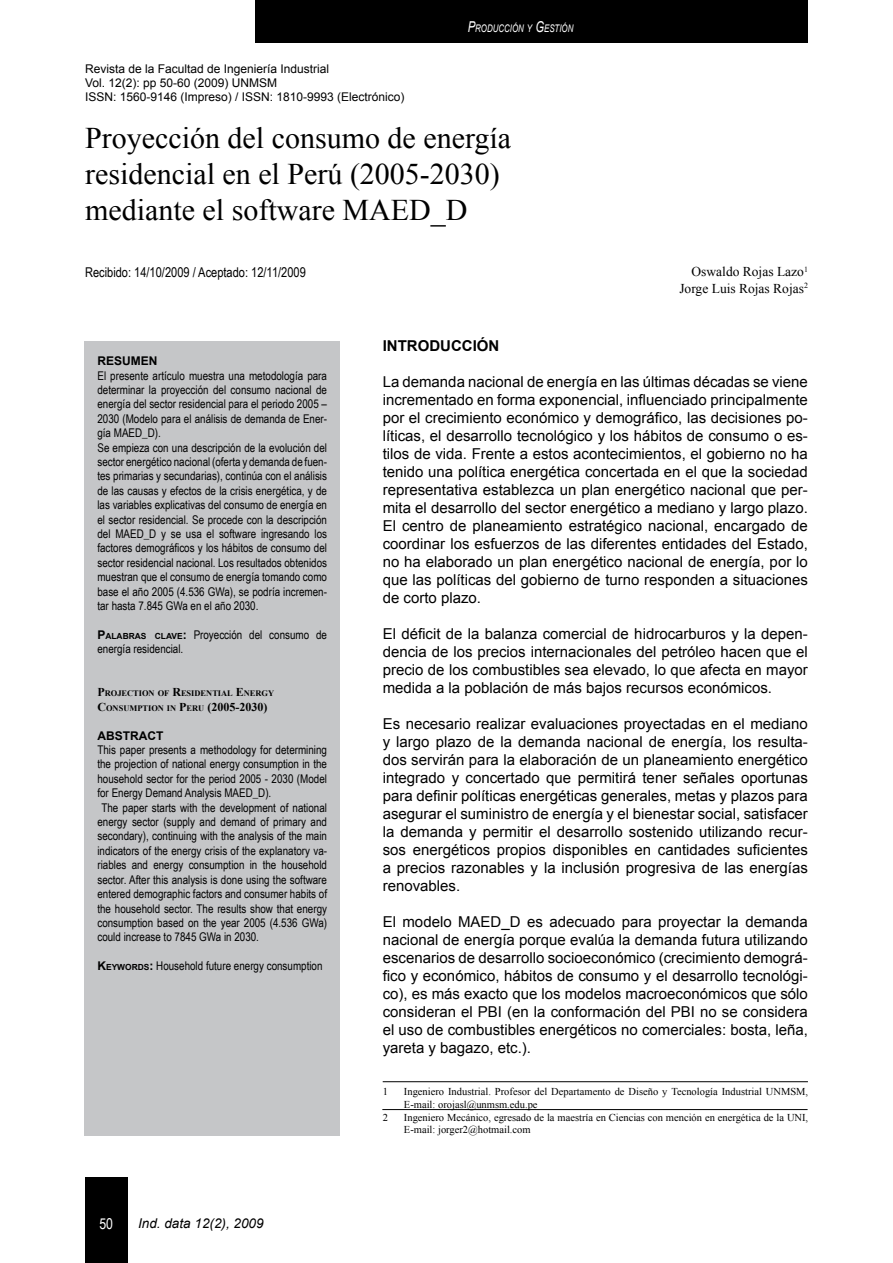
<style>
.page{position:relative;width:893px;height:1263px;background:#fff}
.page>*{position:absolute;margin:0;border:0;box-sizing:border-box;transform-origin:0 0}
.t1{font:30px/36px "Times New Roman";color:#000}
.t2{font:15px/18px "Arial";color:#000;text-align:justify}
.t3{font:700 15px "Arial";color:#000}
.t4{font:15px "Arial Narrow";color:#fff}
.t5{font:13.5px "Arial Narrow";color:#000}
.t6{font:13.5px/16.2px "Times New Roman";color:#000;text-align:right}
.t7{font:italic 13.5px "Arial";color:#000}
.t8{font:12px/14.4px "Arial Narrow";color:#000}
.t9{font:12px/14.4px "Arial";color:#000}
.t10{font:700 12px "Arial";color:#000}
.t11{font:10.5px/12.6px "Times New Roman";color:#000}
.t12{font:italic 10.5px "Arial";color:#fff;scale:.75 1}
.t13{font:700 8.4px/14.4px "Times New Roman";color:#000}
.s1{font-size:15px}
.s2{font-family:"Arial";font-weight:700}
.s3{font-family:"Arial";font-weight:700;font-size:8.4px}
.s4{font-size:12px}
</style>
<div class="page">
<div style="left:85px;top:1178px;width:43px;height:85px;background:#000"></div>
<div style="left:255px;top:0;width:553px;height:43px;background:#000"></div>
<hr style="left:382px;top:1109px;width:426px;height:1px;background:#000">
<div style="left:85px;top:341px;width:255px;height:794px;background:#c5c6c8"></div>
<hr style="left:383px;top:1081px;width:425px;height:1px;background:#000">
<p class="t9" style="left:85px;top:61px;width:321px">Revista de la Facultad de Ingeniería Industrial<br>Vol. 12(2): pp 50-60 (2009) UNMSM<br>ISSN: 1560-9146 (Impreso) / ISSN: 1810-9993 (Electrónico)</p>
<p class="t12" style="left:468px;top:22px;width:142px"><span class="s1">P</span>RODUCCIÓN Y <span class="s1">G</span>ESTIÓN</p>
<h1 class="t1" style="left:85px;top:120px;width:427px">Proyección del consumo de energía residencial en el Perú (2005-2030) mediante el software Maed</h1>
<h1 class="t1" style="left:431px;top:192px;width:31px">_d</h1>
<p class="t5" style="left:85px;top:262px;width:222px">Recibido: 14/10/2009 / Aceptado: 12/11/2009</p>
<p class="t6" style="left:679px;top:264px;width:130px">Oswaldo Rojas Lazo<sup>1<br></sup>Jorge Luis Rojas Rojas<sup>2</sup></p>
<p class="t10" style="left:97px;top:353px;width:61px">RESUMEN</p>
<p class="t8" style="left:97px;top:368px;width:231px">El presente artículo muestra una metodología para determinar la proyección del consumo nacional de energía del sector residencial para el periodo 2005 – 2030 (Modelo para el análisis de demanda de Ener&shy;gía MAED_D).<br>Se empieza con una descripción de la evolución del sector energético nacional (oferta y demanda de fuen&shy;tes primarias y secundarias), continúa con el análisis de las causas y efectos de la crisis energética, y de las variables explicativas del consumo de energía en el sector residencial. Se procede con la descripción del MAED_D y se usa el software ingresando los factores demográficos y los hábitos de consumo del sector residencial nacional. Los resultados obtenidos muestran que el consumo de energía tomando como base el año 2005 (4.536 GWa), se podría incremen&shy;tar hasta 7.845 GWa en el año 2030.</p>
<p class="t8" style="left:97px;top:627px;width:231px"><span class="s2">P</span><span class="s3">ALABRAS CLAVE</span><span class="s2">:</span> Proyección del consumo de energía residencial.</p>
<p class="t13" style="left:97px;top:686px;width:178px"><span class="s4">P</span>ROJECTION OF <span class="s4">R</span>ESIDENTIAL <span class="s4">E</span>NERGY<br><span class="s4">C</span>ONSUMPTION IN <span class="s4">P</span>ERU <span class="s4">(2005-2030)</span></p>
<p class="t10" style="left:97px;top:727px;width:67px">ABSTRACT</p>
<p class="t8" style="left:97px;top:742px;width:231px">This paper presents a methodology for determining</p>
<p class="t8" style="left:97px;top:757px;width:231px">the projection of national energy consumption in the</p>
<p class="t8" style="left:97px;top:771px;width:231px">household sector for the period 2005 - 2030 (Model</p>
<p class="t8" style="left:97px;top:785px;width:175px">for Energy Demand Analysis MAED_D).</p>
<p class="t8" style="left:101px;top:800px;width:227px">The paper starts with the development of national</p>
<p class="t8" style="left:97px;top:814px;width:231px">energy sector (supply and demand of primary and</p>
<p class="t8" style="left:97px;top:829px;width:231px">secondary), continuing with the analysis of the main</p>
<p class="t8" style="left:97px;top:843px;width:231px">indicators of the energy crisis of the explanatory va-</p>
<p class="t8" style="left:97px;top:857px;width:231px">riables and energy consumption in the household</p>
<p class="t8" style="left:97px;top:872px;width:231px">sector. After this analysis is done using the software</p>
<p class="t8" style="left:97px;top:886px;width:231px">entered demographic factors and consumer habits of</p>
<p class="t8" style="left:97px;top:901px;width:231px">the household sector. The results show that energy</p>
<p class="t8" style="left:97px;top:915px;width:231px">consumption based on the year 2005 (4.536 GWa)</p>
<p class="t8" style="left:97px;top:929px;width:163px">could increase to 7845 GWa in 2030.</p>
<p class="t8" style="left:97px;top:958px;width:227px"><span class="s2">K</span><span class="s3">EYWORDS</span><span class="s2">:</span> Household future energy consumption</p>
<p class="t4" style="left:99px;top:1213px;width:15px">50</p>
<p class="t7" style="left:138px;top:1215px;width:127px">Ind. data 12(2), 2009</p>
<p class="t3" style="left:383px;top:336px;width:118px">INTRODUCCIÓN</p>
<p class="t2" style="left:383px;top:373px;width:427px">La demanda nacional de energía en las últimas décadas se viene incrementado en forma exponencial, influenciado principalmente por el crecimiento económico y demográfico, las decisiones po&shy;líticas, el desarrollo tecnológico y los hábitos de consumo o es&shy;tilos de vida. Frente a estos acontecimientos, el gobierno no ha tenido una política energética concertada en el que la sociedad representativa establezca un plan energético nacional que per&shy;mita el desarrollo del sector energético a mediano y largo plazo.<br>El centro de planeamiento estratégico nacional, encargado de coordinar los esfuerzos de las diferentes entidades del Estado, no ha elaborado un plan energético nacional de energía, por lo que las políticas del gobierno de turno responden a situaciones de corto plazo.</p>
<p class="t2" style="left:383px;top:625px;width:427px">El déficit de la balanza comercial de hidrocarburos y la depen&shy;dencia de los precios internacionales del petróleo hacen que el precio de los combustibles sea elevado, lo que afecta en mayor medida a la población de más bajos recursos económicos.</p>
<p class="t2" style="left:383px;top:715px;width:427px">Es necesario realizar evaluaciones proyectadas en el mediano y largo plazo de la demanda nacional de energía, los resulta&shy;dos servirán para la elaboración de un planeamiento energético integrado y concertado que permitirá tener señales oportunas para definir políticas energéticas generales, metas y plazos para asegurar el suministro de energía y el bienestar social, satisfacer la demanda y permitir el desarrollo sostenido utilizando recur&shy;sos energéticos propios disponibles en cantidades suficientes a precios razonables y la inclusión progresiva de las energías renovables.</p>
<p class="t2" style="left:383px;top:913px;width:427px">El modelo MAED_D es adecuado para proyectar la demanda nacional de energía porque evalúa la demanda futura utilizando escenarios de desarrollo socioeconómico (crecimiento demográ&shy;fico y económico, hábitos de consumo y el desarrollo tecnológi&shy;co), es más exacto que los modelos macroeconómicos que sólo consideran el PBI (en la conformación del PBI no se considera el uso de combustibles energéticos no comerciales: bosta, leña, yareta y bagazo, etc.).</p>
<p class="t11" style="left:383px;top:1085px;width:7px">1</p>
<p class="t11" style="left:404px;top:1085px;width:406px">Ingeniero Industrial. Profesor del Departamento de Diseño y Tecnología Industrial UNMSM,<br>E-mail: orojasl@unmsm.edu.pe</p>
<p class="t11" style="left:383px;top:1111px;width:7px">2</p>
<p class="t11" style="left:404px;top:1111px;width:406px">Ingeniero Mecánico, egresado de la maestría en Ciencias con mención en energética de la UNI,<br>E-mail: jorger2@hotmail.com</p>
</div>
